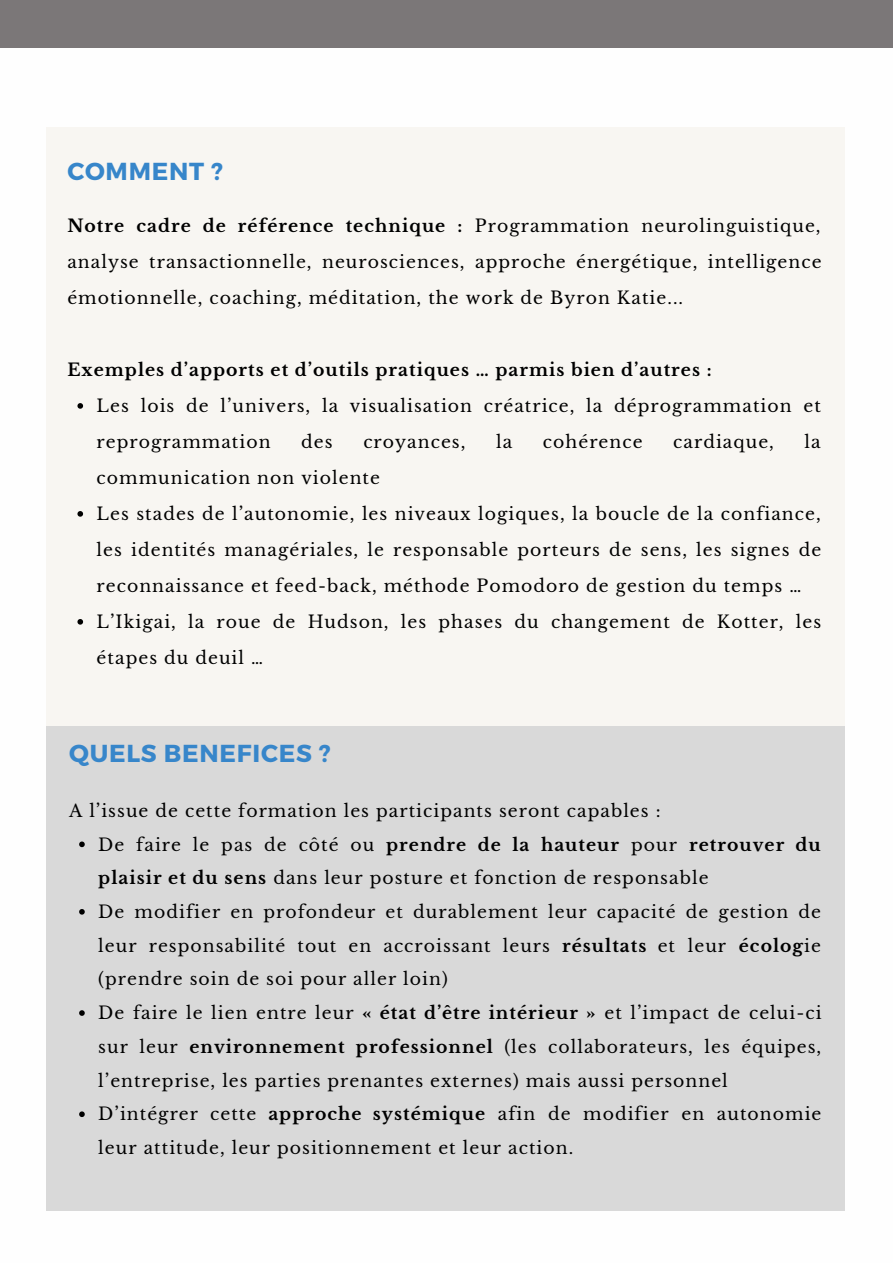
<style>
.page{position:relative;width:893px;height:1264px;background:#fff}
.page>*{position:absolute;margin:0;border:0;box-sizing:border-box;transform-origin:0 0}
.t1{font:700 24.6px "Montserrat";letter-spacing:.03em;color:#3786ca}
.t2{font:17.25px/33.8px "Libre Baskerville";letter-spacing:.06em;color:#000}
.t3{font:700 17.25px "Libre Baskerville";letter-spacing:.06em;color:#000}
.s1{font-weight:700}
</style>
<div class="page">
<div style="left:46px;top:127px;width:798px;height:637px;background:#f8f6f2"></div>
<svg style="left:77px;top:403px;width:6px;height:6px"></svg>
<svg style="left:77px;top:511px;width:6px;height:5px"></svg>
<svg style="left:77px;top:619px;width:6px;height:5px"></svg>
<div style="left:0;top:0;width:892px;height:47px;background:#7b7778"></div>
<div style="left:46px;top:725px;width:798px;height:485px;background:#d9d9d9"></div>
<svg style="left:79px;top:841px;width:6px;height:6px"></svg>
<svg style="left:79px;top:909px;width:6px;height:5px"></svg>
<svg style="left:79px;top:1010px;width:6px;height:5px"></svg>
<svg style="left:79px;top:1111px;width:6px;height:6px"></svg>
<h1 class="t1" style="left:67px;top:155px;width:157px">COMMENT ?</h1>
<p class="t2" style="left:67px;top:208px;width:755px;line-height:36px;text-align:justify"><span class="s1">Notre cadre de référence technique :</span> Programmation neurolinguistique, analyse transactionnelle, neurosciences, approche énergétique, intelligence émotionnelle, coaching, méditation, the work de Byron Katie...</p>
<p class="t3" style="left:67px;top:359px;width:645px">Exemples d’apports et d’outils pratiques … parmis bien d’autres :</p>
<p class="t2" style="left:97px;top:388px;width:725px;line-height:36px">Les lois de l’univers, la visualisation créatrice, la déprogrammation et reprogrammation</p>
<p class="t2" style="left:301px;top:425px;width:33px">des</p>
<p class="t2" style="left:363px;top:425px;width:104px">croyances,</p>
<p class="t2" style="left:496px;top:425px;width:18px">la</p>
<p class="t2" style="left:543px;top:425px;width:101px">cohérence</p>
<p class="t2" style="left:673px;top:425px;width:102px">cardiaque,</p>
<p class="t2" style="left:804px;top:425px;width:18px">la</p>
<p class="t2" style="left:97px;top:460px;width:726px;line-height:36px">communication non violente<br>Les stades de l’autonomie, les niveaux logiques, la boucle de la confiance, les identités managériales, le responsable porteurs de sens, les signes de reconnaissance et feed-back, méthode Pomodoro de gestion du temps … L’Ikigai, la roue de Hudson, les phases du changement de Kotter, les étapes du deuil …</p>
<h1 class="t1" style="left:69px;top:737px;width:263px">QUELS BENEFICES ?</h1>
<p class="t2" style="left:69px;top:793px;width:593px">A l’issue de cette formation les participants seront capables :</p>
<p class="t2" style="left:98px;top:827px;width:724px">De faire le pas de côté ou <span class="s1">prendre de la hauteur</span> pour <span class="s1">retrouver du plaisir et du sens</span> dans leur posture et fonction de responsable<br>De modifier en profondeur et durablement leur capacité de gestion de leur responsabilité tout en accroissant leurs <span class="s1">résultats</span> et leur <span class="s1">écolog</span>ie (prendre soin de soi pour aller loin)<br>De faire le lien entre leur <span class="s1">« état d’être intérieur »</span> et l’impact de celui-ci sur leur <span class="s1">environnement professionnel</span> (les collaborateurs, les équipes, l’entreprise, les parties prenantes externes) mais aussi personnel D’intégrer cette <span class="s1">approche systémique</span> afin de modifier en autonomie leur attitude, leur positionnement et leur action.</p>
</div>
